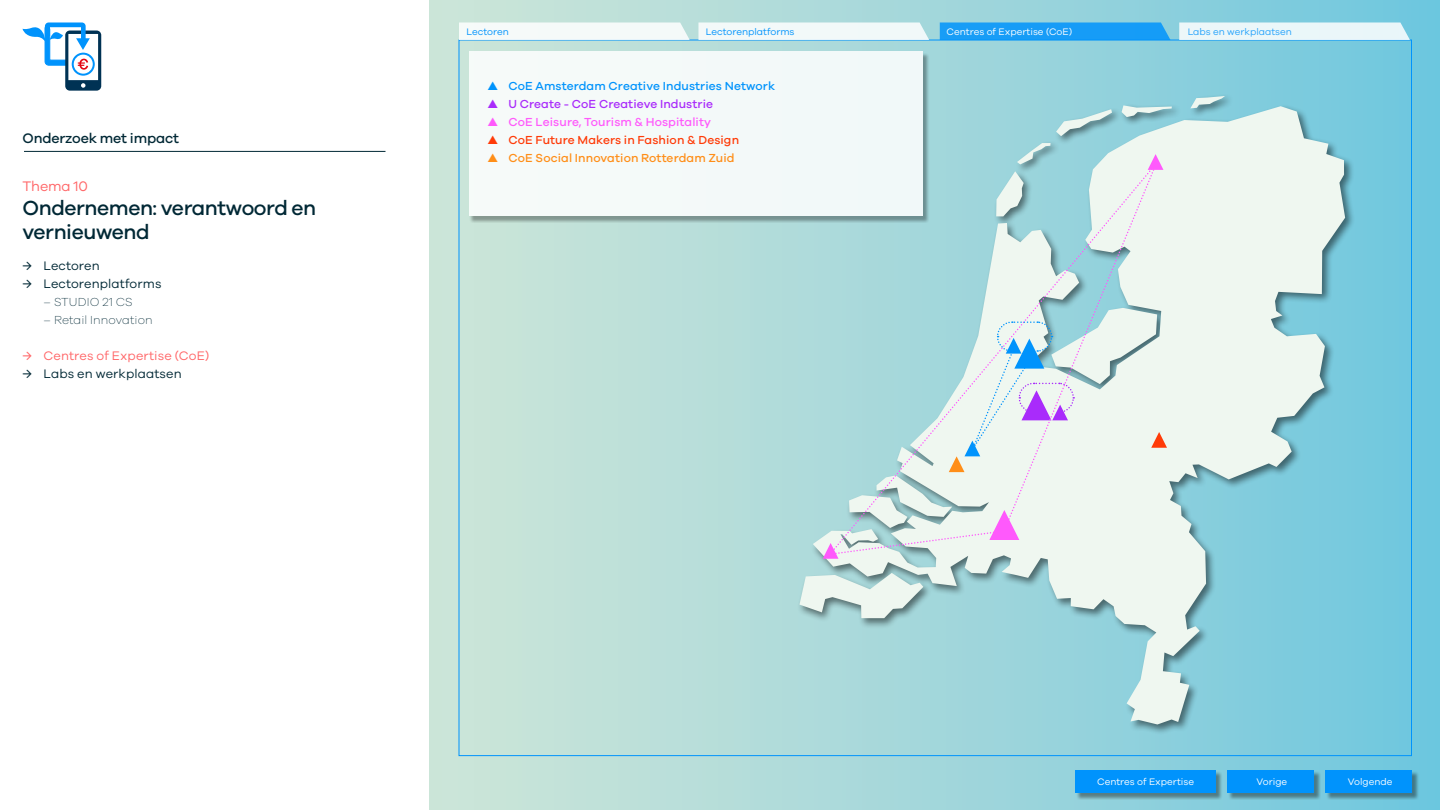
<style>
.page{position:relative;width:1440px;height:810px;background:#fff}
.page>*{position:absolute;margin:0;border:0;box-sizing:border-box;transform-origin:0 0}
.t1{font:500 21px/24px "Galano Grotesque";letter-spacing:-.02em;color:#002835}
.t2{font:500 14.25px "Galano Grotesque";letter-spacing:-.01em;color:#002835}
.t3{font:14.25px "Galano Grotesque";letter-spacing:-.01em;color:#ff6668}
.t4{font:12.75px "Galano Grotesque";letter-spacing:.01em;color:#002835}
.t5{font:12.75px "Galano Grotesque";letter-spacing:.01em;color:#ff6668}
.t6{font:500 12px "Galano Grotesque";letter-spacing:.01em;color:#0093fc}
.t7{font:500 12px "Galano Grotesque";letter-spacing:.01em;color:#ff8e18}
.t8{font:500 12px "Galano Grotesque";letter-spacing:.01em;color:#ff3b08}
.t9{font:500 12px "Galano Grotesque";letter-spacing:.01em;color:#ff59fc}
.t10{font:500 12px "Galano Grotesque";letter-spacing:.01em;color:#a92bfb}
.t11{font:200 12px "Galano Grotesque";letter-spacing:.01em;color:#002835}
.t12{font:9.75px "Galano Grotesque";color:#fff}
.t13{font:9.75px "Galano Grotesque";color:#0093fc}
</style>
<div class="page">
<div style="left:429px;top:0;width:1011px;height:810px;background:linear-gradient(to right,#d0e6d8,#6ec6df)"></div>
<div style="left:797px;top:93px;width:558px;height:642px;background:#000;opacity:.5"></div>
<svg style="left:1190px;top:96px;width:35px;height:10px"></svg>
<svg style="left:1122px;top:105px;width:50px;height:1px"></svg>
<svg style="left:813px;top:106px;width:532px;height:618px"></svg>
<svg style="left:799px;top:573px;width:124px;height:45px"></svg>
<svg style="left:459px;top:22px;width:231px;height:18px"></svg>
<svg style="left:698px;top:22px;width:231px;height:18px"></svg>
<svg style="left:940px;top:22px;width:231px;height:18px;background:#1c9ef5"></svg>
<svg style="left:1179px;top:22px;width:231px;height:18px;background:#e4f4f7"></svg>
<div style="left:1228px;top:771px;width:93px;height:29px;background:#000;opacity:.4"></div>
<div style="left:1227px;top:770px;width:87px;height:23px;background:#0093fc"></div>
<div style="left:1326px;top:771px;width:93px;height:29px;background:#000;opacity:.4"></div>
<div style="left:1325px;top:770px;width:87px;height:23px;background:#0093fc"></div>
<div style="left:1076px;top:771px;width:147px;height:29px;background:#000;opacity:.4"></div>
<div style="left:1076px;top:770px;width:140px;height:23px;background:#0093fc"></div>
<hr style="left:24px;top:151px;width:362px;height:1px;background:#002835">
<svg style="left:22px;top:22px;width:79px;height:69px"></svg>
<svg style="left:829px;top:164px;width:175px;height:144px;background:#a8d8dc"></svg>
<div style="left:469px;top:52px;width:461px;height:171px;background:#000;opacity:.4"></div>
<div style="left:469px;top:52px;width:453px;height:164px;background:#f4f9f9"></div>
<svg style="left:1004px;top:164px;width:153px;height:144px"></svg>
<svg style="left:823px;top:308px;width:344px;height:251px"></svg>
<svg style="left:1148px;top:154px;width:15px;height:16px"></svg>
<h2 class="t2" style="left:22px;top:130px;width:158px">Onderzoek met impact</h2>
<h2 class="t3" style="left:22px;top:178px;width:67px">Thema 10</h2>
<h1 class="t1" style="left:22px;top:196px;width:295px">Ondernemen: verantwoord en vernieuwend</h1>
<h3 class="t4" style="left:22px;top:258px;width:79px">→ Lectoren</h3>
<h3 class="t4" style="left:22px;top:276px;width:141px">→ Lectorenplatforms</h3>
<p class="t11" style="left:44px;top:295px;width:91px">– STUDIO 21 CS</p>
<p class="t11" style="left:44px;top:313px;width:111px">– Retail Innovation</p>
<h3 class="t5" style="left:22px;top:348px;width:188px">→ Centres of Expertise (CoE)</h3>
<h3 class="t4" style="left:22px;top:366px;width:161px">→ Labs en werkplaatsen</h3>
<p class="t13" style="left:467px;top:25px;width:44px">Lectoren</p>
<p class="t13" style="left:706px;top:25px;width:90px">Lectorenplatforms</p>
<p class="t12" style="left:947px;top:25px;width:127px">Centres of Expertise (CoE)</p>
<p class="t13" style="left:1187px;top:25px;width:106px">Labs en werkplaatsen</p>
<p class="t6" style="left:488px;top:79px;width:289px">▲ CoE Amsterdam Creative Industries Network</p>
<p class="t10" style="left:488px;top:97px;width:227px">▲ U Create - CoE Creatieve Industrie</p>
<p class="t9" style="left:488px;top:115px;width:225px">▲ CoE Leisure, Tourism &amp; Hospitality</p>
<p class="t8" style="left:488px;top:133px;width:253px">▲ CoE Future Makers in Fashion &amp; Design</p>
<p class="t7" style="left:488px;top:151px;width:249px">▲ CoE Social Innovation Rotterdam Zuid</p>
<p class="t12" style="left:1097px;top:775px;width:99px">Centres of Expertise</p>
<p class="t12" style="left:1257px;top:775px;width:32px">Vorige</p>
<p class="t12" style="left:1348px;top:775px;width:46px">Volgende</p>
</div>
